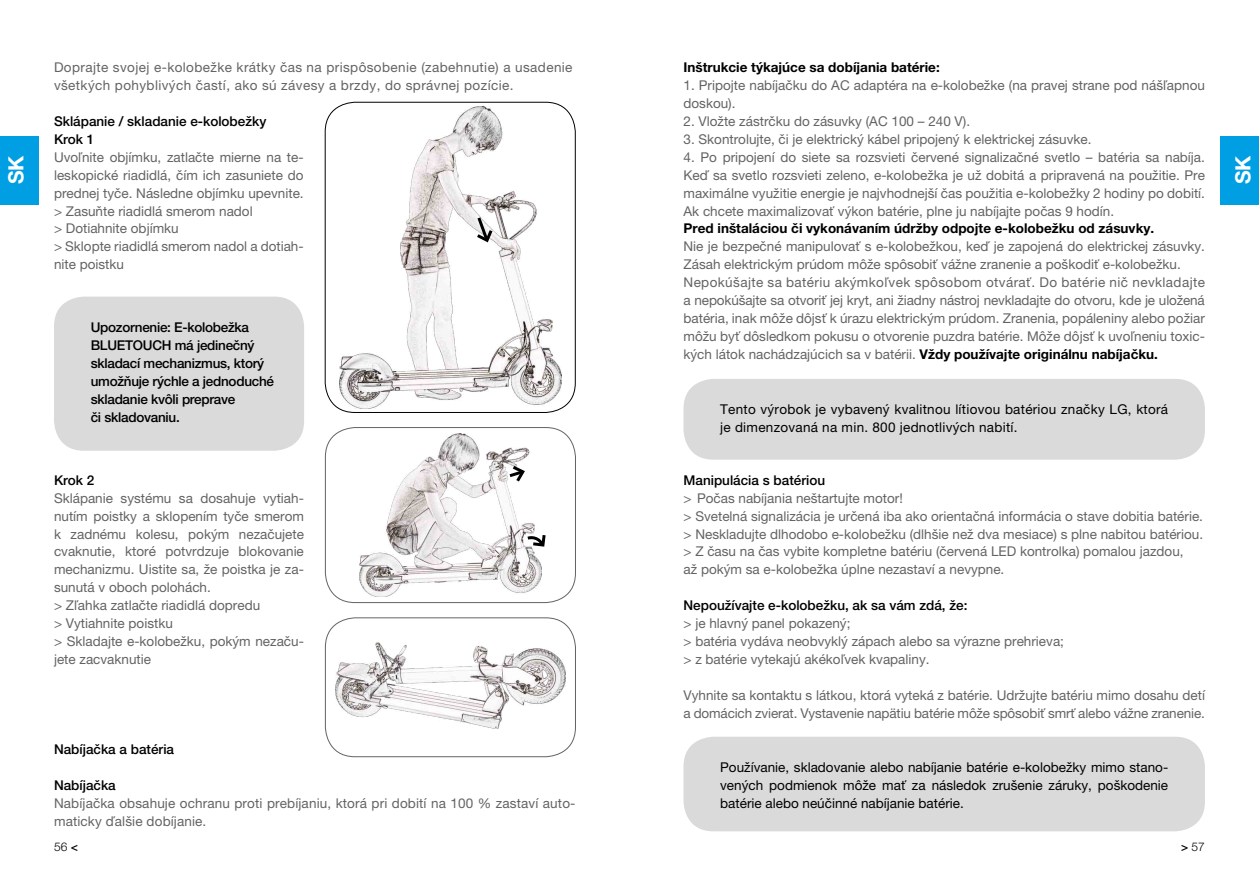
<style>
.page{position:relative;width:1259px;height:893px;background:#fff}
.page>*{position:absolute;margin:0;border:0;box-sizing:border-box;transform-origin:0 0}
.t1{font:700 21px "Helvetica Neue LT Pro";color:#fff}
.t2{font:13.5px/18px "Helvetica Neue LT Pro";color:#646363}
.t3{font:13.5px/18px "Helvetica Neue LT Pro";letter-spacing:.02em;color:#000}
.t4{font:500 13.5px/18px "Helvetica Neue LT Pro";letter-spacing:-.02em;color:#000}
.t5{font:13.5px/18px "Helvetica Neue LT Pro";letter-spacing:.03em;color:#646363}
.t6{font:500 13.5px "Helvetica Neue LT Pro";color:#000}
.t7{font:700 13.5px "Helvetica Neue LT Pro";color:#000}
.t8{font:300 12px "Helvetica Neue LT Pro";color:#000}
.s1{font-weight:700;color:#000}
.s2{font-weight:500}
</style>
<div class="page">
<div style="left:1220px;top:136px;width:39px;height:68px;background:#009fe3"></div>
<div style="left:0;top:136px;width:38px;height:68px;background:#009fe3"></div>
<img style="left:339px;top:106px;width:222px;height:302px">
<div style="left:325px;top:102px;width:250px;height:311px;border:1px solid #000;border-radius:30px"></div>
<img style="left:359px;top:433px;width:183px;height:164px">
<div style="left:325px;top:427px;width:250px;height:176px;border:1px solid #646363;border-radius:30px"></div>
<img style="left:335px;top:642px;width:230px;height:86px">
<div style="left:325px;top:618px;width:250px;height:139px;border:1px solid #646363;border-radius:30px"></div>
<div style="left:54px;top:297px;width:250px;height:154px;background:#dadada;border-radius:30px"></div>
<svg style="left:474px;top:214px;width:21px;height:30px"></svg>
<svg style="left:506px;top:463px;width:21px;height:22px"></svg>
<svg style="left:524px;top:532px;width:22px;height:16px"></svg>
<div style="left:683px;top:379px;width:522px;height:81px;background:#dadada;border-radius:30px"></div>
<div style="left:683px;top:737px;width:522px;height:94px;background:#dadada;border-radius:30px"></div>
<p class="t5" style="left:54px;top:58px;width:520px">Doprajte svojej e-kolobežke krátky čas na prispôsobenie (zabehnutie) a usadenie všetkých pohyblivých častí, ako sú závesy a brzdy, do správnej pozície.</p>
<p class="t6" style="left:54px;top:113px;width:214px">Sklápanie / skladanie e-kolobežky</p>
<p class="t4" style="left:54px;top:130px;width:42px">Krok 1</p>
<p class="t2" style="left:54px;top:148px;width:251px;text-align:justify">Uvoľnite objímku, zatlačte mierne na te&shy;leskopické riadidlá, čím ich zasuniete do prednej tyče. Následne objímku upevnite.</p>
<p class="t2" style="left:54px;top:202px;width:200px">&gt; Zasuňte riadidlá smerom nadol</p>
<p class="t2" style="left:54px;top:219px;width:126px">&gt; Dotiahnite objímku</p>
<p class="t2" style="left:54px;top:237px;width:251px">&gt; Sklopte riadidlá smerom nadol a dotiah&shy;nite poistku</p>
<p class="t7" style="left:683px;top:59px;width:258px">Inštrukcie týkajúce sa dobíjania batérie:</p>
<p class="t2" style="left:683px;top:76px;width:523px">1. Pripojte nabíjačku do AC adaptéra na e-kolobežke (na pravej strane pod nášľapnou doskou).</p>
<p class="t2" style="left:683px;top:112px;width:288px">2. Vložte zástrčku do zásuvky (AC 100 – 240 V).</p>
<p class="t2" style="left:683px;top:130px;width:409px">3. Skontrolujte, či je elektrický kábel pripojený k elektrickej zásuvke.</p>
<p class="t2" style="left:683px;top:148px;width:523px;text-align:justify">4. Po pripojení do siete sa rozsvieti červené signalizačné svetlo – batéria sa nabíja.<br>Keď sa svetlo rozsvieti zeleno, e-kolobežka je už dobitá a pripravená na použitie. Pre maximálne využitie energie je najvhodnejší čas použitia e-kolobežky 2 hodiny po dobití.</p>
<p class="t2" style="left:683px;top:202px;width:432px">Ak chcete maximalizovať výkon batérie, plne ju nabíjajte počas 9 hodín.</p>
<p class="t7" style="left:683px;top:220px;width:472px">Pred inštaláciou či vykonávaním údržby odpojte e-kolobežku od zásuvky.</p>
<p class="t2" style="left:683px;top:237px;width:523px">Nie je bezpečné manipulovať s e-kolobežkou, keď je zapojená do elektrickej zásuvky.<br>Zásah elektrickým prúdom môže spôsobiť vážne zranenie a poškodiť e-kolobežku.</p>
<p class="t2" style="left:683px;top:273px;width:523px;text-align:justify">Nepokúšajte sa batériu akýmkoľvek spôsobom otvárať. Do batérie nič nevkladajte a nepokúšajte sa otvoriť jej kryt, ani žiadny nástroj nevkladajte do otvoru, kde je uložená batéria, inak môže dôjsť k úrazu elektrickým prúdom. Zranenia, popáleniny alebo požiar môžu byť dôsledkom pokusu o otvorenie puzdra batérie. Môže dôjsť k uvoľneniu toxic&shy;kých látok nachádzajúcich sa v batérii. <span class="s1">Vždy používajte originálnu nabíjačku.</span></p>
<h1 class="t1" style="left:3px;top:184px;width:30px;rotate:-90deg">SK</h1>
<h1 class="t1" style="left:1230px;top:184px;width:30px;rotate:-90deg">SK</h1>
<p class="t4" style="left:91px;top:318px;width:185px">Upozornenie: E-kolobežka<br>BLUETOUCH má jedinečný skladací mechanizmus, ktorý umožňuje rýchle a jednoduché skladanie kvôli preprave</p>
<p class="t4" style="left:91px;top:408px;width:91px">či skladovaniu.</p>
<p class="t3" style="left:720px;top:400px;width:449px">Tento výrobok je vybavený kvalitnou lítiovou batériou značky LG, ktorá je dimenzovaná na min. 800 jednotlivých nabití.</p>
<p class="t4" style="left:54px;top:471px;width:42px">Krok 2</p>
<p class="t2" style="left:54px;top:489px;width:251px;text-align:justify">Sklápanie systému sa dosahuje vytiah&shy;nutím poistky a sklopením tyče smerom k zadnému kolesu, pokým nezačujete cvaknutie, ktoré potvrdzuje blokovanie mechanizmu. Uistite sa, že poistka je za&shy;sunutá v oboch polohách.</p>
<p class="t2" style="left:54px;top:596px;width:208px">&gt; Zľahka zatlačte riadidlá dopredu</p>
<p class="t2" style="left:54px;top:614px;width:120px">&gt; Vytiahnite poistku</p>
<p class="t2" style="left:54px;top:632px;width:251px">&gt; Skladajte e-kolobežku, pokým nezaču&shy;jete zacvaknutie</p>
<p class="t6" style="left:54px;top:741px;width:122px">Nabíjačka a batéria</p>
<p class="t6" style="left:54px;top:777px;width:63px">Nabíjačka</p>
<p class="t2" style="left:54px;top:794px;width:523px">Nabíjačka obsahuje ochranu proti prebíjaniu, ktorá pri dobití na 100 % zastaví auto&shy;maticky ďalšie dobíjanie.</p>
<p class="t6" style="left:683px;top:472px;width:143px">Manipulácia s batériou</p>
<p class="t2" style="left:683px;top:489px;width:221px">&gt; Počas nabíjania neštartujte motor!</p>
<p class="t2" style="left:683px;top:507px;width:521px">&gt; Svetelná signalizácia je určená iba ako orientačná informácia o stave dobitia batérie.</p>
<p class="t2" style="left:683px;top:524px;width:521px">&gt; Neskladujte dlhodobo e-kolobežku (dlhšie než dva mesiace) s plne nabitou batériou.</p>
<p class="t2" style="left:683px;top:542px;width:501px">&gt; Z času na čas vybite kompletne batériu (červená LED kontrolka) pomalou jazdou,</p>
<p class="t2" style="left:683px;top:560px;width:322px">až pokým sa e-kolobežka úplne nezastaví a nevypne.</p>
<p class="t6" style="left:683px;top:597px;width:285px">Nepoužívajte e-kolobežku, ak sa vám zdá, že:</p>
<p class="t2" style="left:683px;top:614px;width:168px">&gt; je hlavný panel pokazený;</p>
<p class="t2" style="left:683px;top:632px;width:382px">&gt; batéria vydáva neobvyklý zápach alebo sa výrazne prehrieva;</p>
<p class="t2" style="left:683px;top:650px;width:247px">&gt; z batérie vytekajú akékoľvek kvapaliny.</p>
<p class="t2" style="left:683px;top:686px;width:523px">Vyhnite sa kontaktu s látkou, ktorá vyteká z batérie. Udržujte batériu mimo dosahu detí a domácich zvierat. Vystavenie napätiu batérie môže spôsobiť smrť alebo vážne zranenie.</p>
<p class="t3" style="left:720px;top:758px;width:449px;text-align:justify">Používanie, skladovanie alebo nabíjanie batérie e-kolobežky mimo stano&shy;vených podmienok môže mať za následok zrušenie záruky, poškodenie batérie alebo neúčinné nabíjanie batérie.</p>
<p class="t8" style="left:54px;top:839px;width:25px">56 <span class="s2">&lt;</span></p>
<p class="t8" style="left:1181px;top:839px;width:25px"><span class="s2">&gt;</span> 57</p>
</div>
